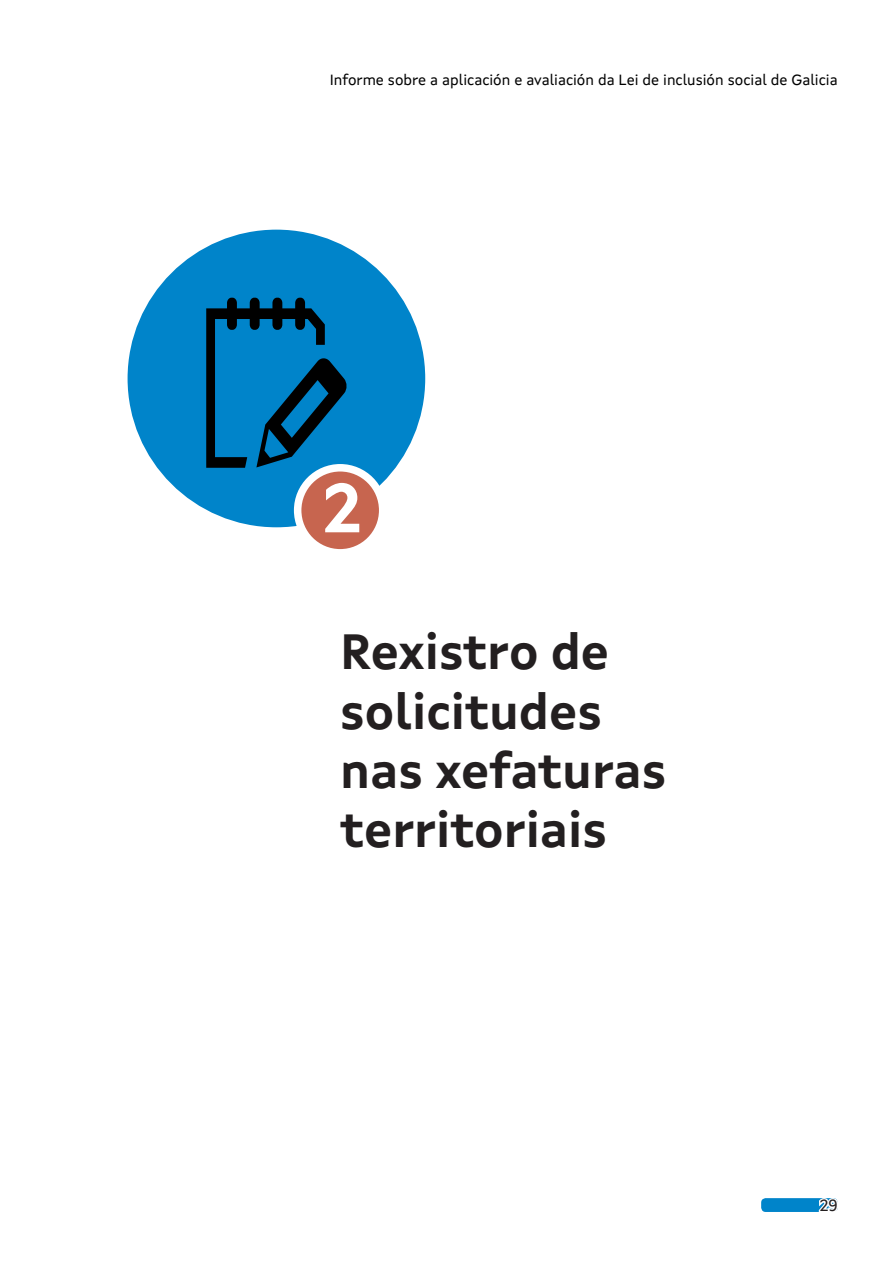
<style>
.page{position:relative;width:893px;height:1263px;background:#fff}
.page>*{position:absolute;margin:0;border:0;box-sizing:border-box;transform-origin:0 0}
.titulo_18_-_azul{font:700 69px "Xunta Sans";color:#fff}
.titulo_1{font:700 49.5px/59.4px "Xunta Sans";color:#231f20}
.t1{font:16.5px "Xunta Sans";color:#231f20}
.t2{font:15px "Xunta Sans";color:#000}
</style>
<div class="page">
<div style="left:761px;top:1198px;width:77px;height:14px;background:#0084ca;border-radius:5px"></div>
<svg style="left:816px;top:1198px;width:22px;height:14px"></svg>
<div style="left:128px;top:230px;width:297px;height:297px;background:#0084ca;border-radius:50%"></div>
<div style="left:298px;top:468px;width:85px;height:85px;background:#c7654f;border-radius:50%"></div>
<div style="left:294px;top:464px;width:92px;height:93px;border:8px solid #fff;border-radius:50%"></div>
<svg style="left:206px;top:298px;width:141px;height:170px"></svg>
<p class="t2" style="left:330px;top:71px;width:509px">Informe sobre a aplicación e avaliación da Lei de inclusión social de Galicia</p>
<p class="titulo_18_-_azul" style="left:323px;top:467px;width:39px">2</p>
<p class="titulo_1" style="left:340px;top:622px;width:328px">Rexistro de solicitudes nas xefaturas territoriais</p>
<p class="t1" style="left:820px;top:1195px;width:19px">29</p>
</div>
